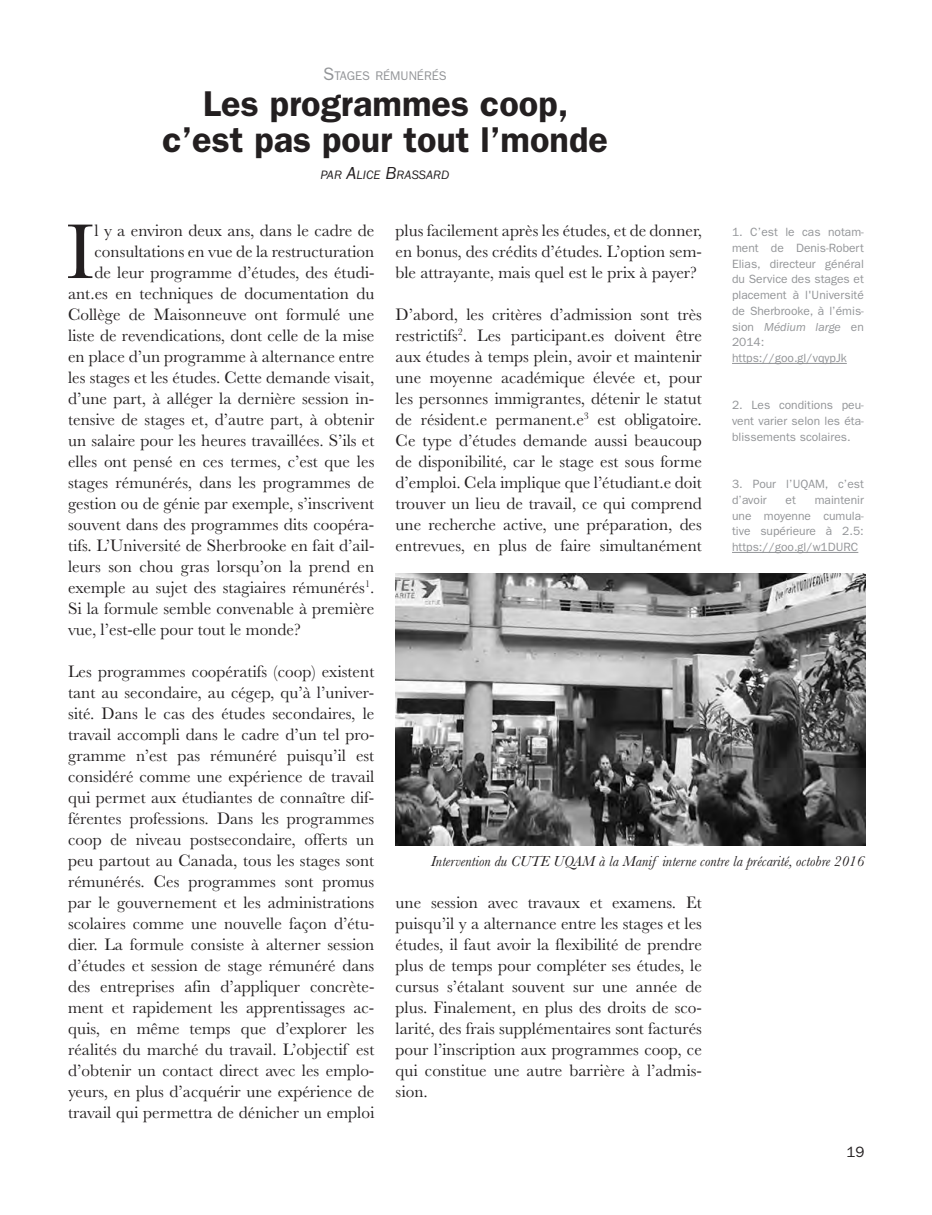
<style>
.page{position:relative;width:932px;height:1215px;background:#fff}
.page>*{position:absolute;margin:0;border:0;box-sizing:border-box;transform-origin:0 0}
.t1{font:80.7px "Baskerville MT Std";color:#231f20}
.t2{font:600 36px/36px "ITC Franklin Gothic Std";color:#231f20;text-align:center}
.t3{font:17.25px/21px "Baskerville MT Std";color:#231f20;text-align:justify}
.t4{font:italic 15px "Baskerville MT Std";color:#231f20}
.t5{font:15px "ITC Franklin Gothic Std";color:#231f20}
.t6{font:italic 12.6px "ITC Franklin Gothic Std";color:#231f20}
.t7{font:12.6px "ITC Franklin Gothic Std";color:#939598}
.t8{font:12px/15.8px "ITC Franklin Gothic Std";color:#939598}
.s1{font-size:18px}
.s2{font-style:italic}
</style>
<div class="page">
<hr style="left:732px;top:363px;width:114px;height:1px;background:#939598">
<hr style="left:732px;top:552px;width:126px;height:1px;background:#939598">
<img style="left:395px;top:573px;width:470px;height:272px">
<p class="t7" style="left:323px;top:68px;width:125px"><span class="s1">S</span>TAGES RÉM UNÉRÉS</p>
<h2 class="t2" style="left:162px;top:86px;width:447px">Les programmes coop, c’est pas pour tout l’monde</h2>
<p class="t6" style="left:320px;top:168px;width:129px">PAR <span class="s1">A</span>LICE <span class="s1">B</span>RASSARD</p>
<h1 class="t1" style="left:66px;top:205px;width:30px">I</h1>
<p class="t3" style="left:94px;top:220px;width:281px">l y a environ deux ans, dans le cadre de</p>
<p class="t3" style="left:94px;top:241px;width:281px">consultations en vue de la restructuration</p>
<p class="t3" style="left:94px;top:262px;width:281px">de leur programme d’études, des étudi-</p>
<p class="t3" style="left:68px;top:283px;width:308px">ant.es en techniques de documentation du</p>
<p class="t3" style="left:68px;top:304px;width:308px">Collège de Maisonneuve ont formulé une</p>
<p class="t3" style="left:68px;top:325px;width:308px">liste de revendications, dont celle de la mise</p>
<p class="t3" style="left:68px;top:346px;width:308px">en place d’un programme à alternance entre</p>
<p class="t3" style="left:68px;top:367px;width:308px">les stages et les études. Cette demande visait,</p>
<p class="t3" style="left:68px;top:388px;width:308px">d’une part, à alléger la dernière session in-</p>
<p class="t3" style="left:68px;top:409px;width:308px">tensive de stages et, d’autre part, à obtenir</p>
<p class="t3" style="left:68px;top:430px;width:308px">un salaire pour les heures travaillées. S’ils et</p>
<p class="t3" style="left:68px;top:451px;width:308px">elles ont pensé en ces termes, c’est que les</p>
<p class="t3" style="left:68px;top:472px;width:308px">stages rémunérés, dans les programmes de</p>
<p class="t3" style="left:68px;top:493px;width:308px">gestion ou de génie par exemple, s’inscrivent</p>
<p class="t3" style="left:68px;top:514px;width:308px">souvent dans des programmes dits coopéra-</p>
<p class="t3" style="left:68px;top:535px;width:308px">tifs. L’Université de Sherbrooke en fait d’ail-</p>
<p class="t3" style="left:68px;top:556px;width:308px">leurs son chou gras lorsqu’on la prend en</p>
<p class="t3" style="left:68px;top:577px;width:308px">exemple au sujet des stagiaires rémunérés<sup>1</sup>.</p>
<p class="t3" style="left:68px;top:598px;width:308px">Si la formule semble convenable à première</p>
<p class="t3" style="left:68px;top:619px;width:234px">vue, l’est-elle pour tout le monde?</p>
<p class="t3" style="left:68px;top:661px;width:308px">Les programmes coopératifs (coop) existent tant au secondaire, au cégep, qu’à l’univer&shy;sité. Dans le cas des études secondaires, le travail accompli dans le cadre d’un tel pro&shy;gramme n’est pas rémunéré puisqu’il est considéré comme une expérience de travail qui permet aux étudiantes de connaître dif&shy;férentes professions. Dans les programmes coop de niveau postsecondaire, offerts un peu partout au Canada, tous les stages sont rémunérés. Ces programmes sont promus par le gouvernement et les administrations scolaires comme une nouvelle façon d’étu&shy;dier. La formule consiste à alterner session d’études et session de stage rémunéré dans des entreprises afin d’appliquer concrète&shy;ment et rapidement les apprentissages ac&shy;quis, en même temps que d’explorer les réalités du marché du travail. L’objectif est d’obtenir un contact direct avec les emplo&shy;yeurs, en plus d’acquérir une expérience de travail qui permettra de dénicher un emploi</p>
<p class="t3" style="left:395px;top:220px;width:308px">plus facilement après les études, et de donner, en bonus, des crédits d’études. L’option sem&shy;ble attrayante, mais quel est le prix à payer?</p>
<p class="t3" style="left:395px;top:304px;width:308px">D’abord, les critères d’admission sont très restrictifs<sup>2</sup>. Les participant.es doivent être aux études à temps plein, avoir et maintenir une moyenne académique élevée et, pour les personnes immigrantes, détenir le statut de résident.e permanent.e<sup>3</sup> est obligatoire.<br>Ce type d’études demande aussi beaucoup de disponibilité, car le stage est sous forme d’emploi. Cela implique que l’étudiant.e doit trouver un lieu de travail, ce qui comprend une recherche active, une préparation, des entrevues, en plus de faire simultanément</p>
<p class="t8" style="left:732px;top:224px;width:133px">1. C’est le cas notam&shy;ment de Denis-Robert<br>Elias, directeur général du Service des stages et placement à l'Université de Sherbrooke, à l’émis&shy;sion <span class="s2">Médium large</span> en<br>2014: https://goo.gl/vqypJk</p>
<p class="t8" style="left:732px;top:398px;width:133px;text-align:justify">2. Les conditions peu&shy;vent varier selon les éta&shy;blissements scolaires.</p>
<p class="t8" style="left:732px;top:476px;width:133px">3. Pour l’UQAM, c’est d’avoir</p>
<p class="t8" style="left:732px;top:492px;width:133px;text-align:justify;text-indent:83px">maintenir une moyenne cumula&shy;tive supérieure à 2.5: https://goo.gl/w1DURC</p>
<p class="t8" style="left:785px;top:492px;width:12px">et</p>
<p class="t4" style="left:430px;top:852px;width:435px">Intervention du CUTE UQAM à la Manif interne contre la précarité, octobre 2016</p>
<p class="t3" style="left:395px;top:892px;width:308px">une session avec travaux et examens. Et puisqu’il y a alternance entre les stages et les études, il faut avoir la flexibilité de prendre plus de temps pour compléter ses études, le cursus s’étalant souvent sur une année de plus. Finalement, en plus des droits de sco&shy;larité, des frais supplémentaires sont facturés pour l’inscription aux programmes coop, ce qui constitue une autre barrière à l’admis&shy;sion.</p>
<p class="t5" style="left:846px;top:1144px;width:19px">19</p>
</div>
